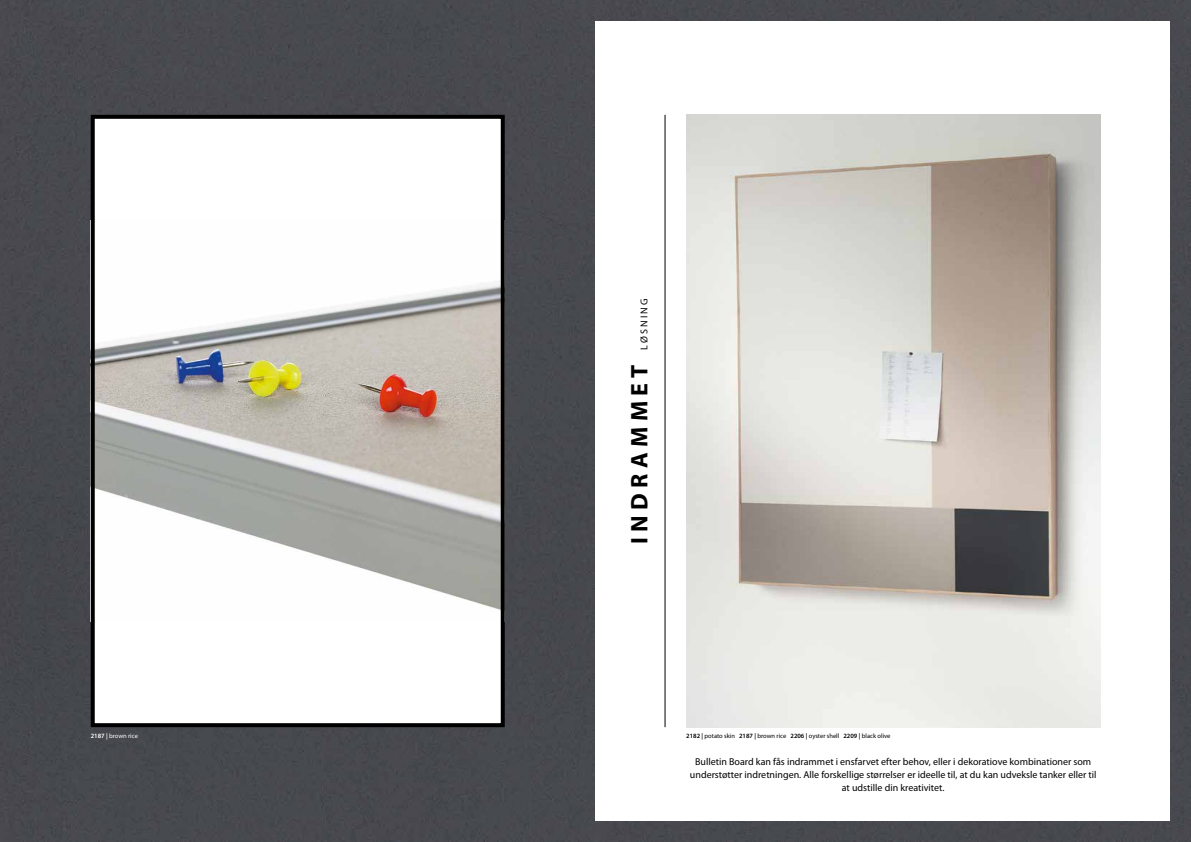
<style>
.page{position:relative;width:1191px;height:842px;background:#47494e}
.page>*{position:absolute;margin:0;border:0;box-sizing:border-box;transform-origin:0 0}
.t1{font:700 24px "Myriad Pro";letter-spacing:.22em;color:#000}
.t2{font:10px/12.8px "Myriad Pro";color:#000;text-align:center}
.t3{font:10px "Myriad Pro";letter-spacing:.22em;color:#000}
.t4{font:6.5px "Myriad Pro";color:#000}
.t5{font:6.5px "Myriad Pro";color:#fff}
.s1{font-weight:600}
</style>
<div class="page">
<div style="left:93px;top:117px;width:410px;height:608px;background:#fff"></div>
<img style="left:96px;top:281px;width:404px;height:329px">
<div style="left:91px;top:115px;width:414px;height:612px;border:4px solid #000"></div>
<div style="left:595px;top:21px;width:574px;height:800px;background:#fff"></div>
<img style="left:686px;top:115px;width:414px;height:612px">
<hr style="left:664px;top:115px;width:1px;height:612px;background:#000">
<p class="t3" style="left:638px;top:350px;width:53px;rotate:-90deg">LØSNING</p>
<h1 class="t1" style="left:624px;top:544px;width:181px;rotate:-90deg">INDRAMMET</h1>
<p class="t5" style="left:91px;top:732px;width:49px"><span class="s1">2187 |</span> brown rice</p>
<p class="t4" style="left:686px;top:732px;width:206px"><span class="s1">2182 |</span> potato skin <span class="s1">2187 |</span> brown rice <span class="s1">2206 |</span> oyster shell <span class="s1">2209 |</span> black olive</p>
<p class="t2" style="left:690px;top:756px;width:408px">Bulletin Board kan fås indrammet i ensfarvet efter behov, eller i dekoratiove kombinationer som understøtter indretningen. Alle forskellige størrelser er ideelle til, at du kan udveksle tanker eller til at udstille din kreativitet.</p>
</div>
